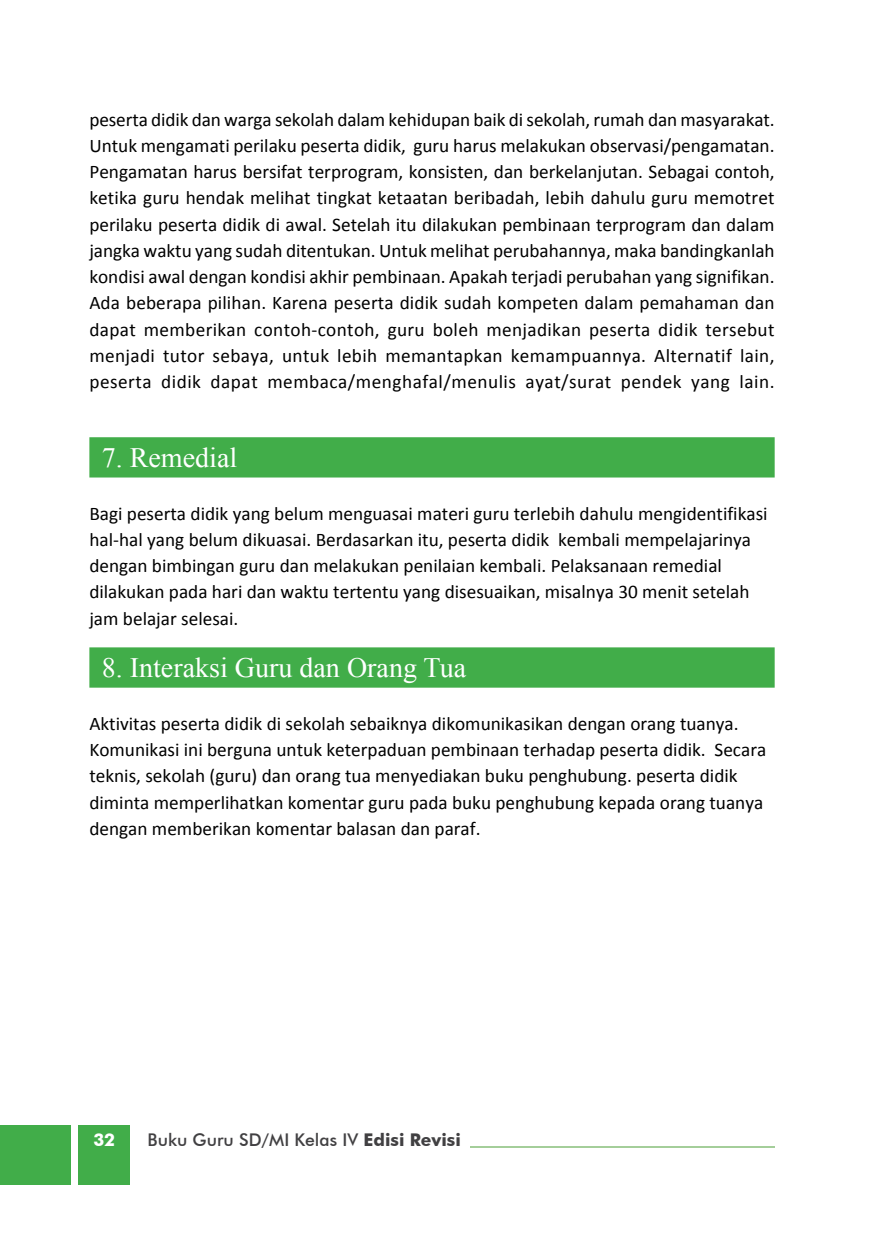
<style>
.page{position:relative;width:874px;height:1241px;background:#fff}
.page>*{position:absolute;margin:0;border:0;box-sizing:border-box;transform-origin:0 0}
.t1{font:28px "Times New Roman";color:#fff}
.t2{font:19.25px/26.2px "Calibri";color:#000}
.t3{font:500 17.5px "Futura BT";color:#414042}
.t4{font:700 17.5px "Futura BT";color:#fff}
.s1{font-weight:700}
</style>
<div class="page">
<hr style="left:469px;top:1145px;width:305px;height:2px;background:#a4ce9a">
<div style="left:0;top:1124px;width:129px;height:60px;background:#41ad49"></div>
<div style="left:71px;top:1123px;width:7px;height:62px;background:#fff"></div>
<div style="left:89px;top:437px;width:685px;height:40px;background:#41ad49"></div>
<div style="left:89px;top:647px;width:685px;height:40px;background:#41ad49"></div>
<hr style="left:873px;top:313px;width:1px;height:75px;background:#41ad49">
<p class="t2" style="left:89px;top:106px;width:686px;text-align:justify">peserta didik dan warga sekolah dalam kehidupan baik di sekolah, rumah dan masyarakat.<br>Untuk mengamati perilaku peserta didik, guru harus melakukan observasi/pengamatan.<br>Pengamatan harus bersifat terprogram, konsisten, dan berkelanjutan. Sebagai contoh, ketika guru hendak melihat tingkat ketaatan beribadah, lebih dahulu guru memotret perilaku peserta didik di awal. Setelah itu dilakukan pembinaan terprogram dan dalam jangka waktu yang sudah ditentukan. Untuk melihat perubahannya, maka bandingkanlah kondisi awal dengan kondisi akhir pembinaan. Apakah terjadi perubahan yang signifikan.<br>Ada beberapa pilihan. Karena peserta didik sudah kompeten dalam pemahaman dan dapat memberikan contoh-contoh, guru boleh menjadikan peserta didik tersebut menjadi tutor sebaya, untuk lebih memantapkan kemampuannya. Alternatif lain, peserta didik dapat membaca/menghafal/menulis ayat/surat pendek yang lain.</p>
<h1 class="t1" style="left:102px;top:439px;width:137px">7. Remedial</h1>
<p class="t2" style="left:89px;top:500px;width:679px">Bagi peserta didik yang belum menguasai materi guru terlebih dahulu mengidentifikasi hal-hal yang belum dikuasai. Berdasarkan itu, peserta didik kembali mempelajarinya dengan bimbingan guru dan melakukan penilaian kembali. Pelaksanaan remedial dilakukan pada hari dan waktu tertentu yang disesuaikan, misalnya 30 menit setelah jam belajar selesai.</p>
<h1 class="t1" style="left:102px;top:649px;width:365px">8. Interaksi Guru dan Orang Tua</h1>
<p class="t2" style="left:89px;top:710px;width:678px">Aktivitas peserta didik di sekolah sebaiknya dikomunikasikan dengan orang tuanya.<br>Komunikasi ini berguna untuk keterpaduan pembinaan terhadap peserta didik. Secara teknis, sekolah (guru) dan orang tua menyediakan buku penghubung. peserta didik diminta memperlihatkan komentar guru pada buku penghubung kepada orang tuanya dengan memberikan komentar balasan dan paraf.</p>
<p class="t4" style="left:93px;top:1129px;width:23px">32</p>
<p class="t3" style="left:147px;top:1129px;width:314px">Buku Guru SD/MI Kelas IV <span class="s1">Edisi Revisi</span></p>
</div>
